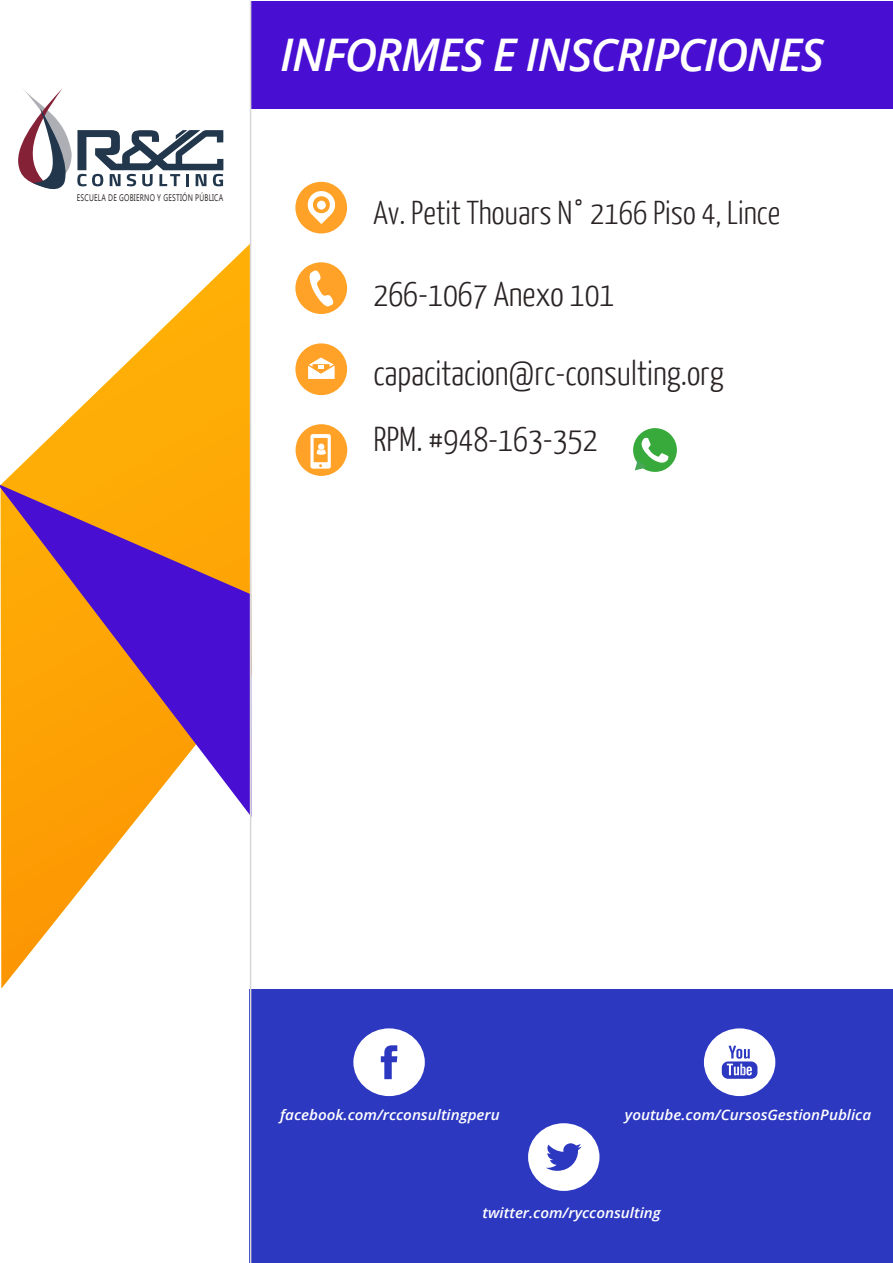
<style>
.page{position:relative;width:893px;height:1263px;background:#fff}
.page>*{position:absolute;margin:0;border:0;box-sizing:border-box;transform-origin:0 0}
.t1{font:italic 600 45px "Open Sans";letter-spacing:-.03em;color:#fff}
.t2{font:300 34.5px "Yanone Kaffeesatz";color:#2a2324}
.t3{font:300 33px "Yanone Kaffeesatz";color:#2a2324}
.t4{font:italic 600 14.4px "Open Sans";color:#fff;scale:1.06 1}
.t5{font:9.6px "Ebrima";letter-spacing:.03em;color:#2a2423;scale:.74 1}
</style>
<div class="page">
<div style="left:250px;top:989px;width:643px;height:274px;background:#2d38c1"></div>
<div style="left:251px;top:1px;width:642px;height:107px;background:#480fd3"></div>
<svg style="left:18px;top:88px;width:205px;height:102px"></svg>
<div style="left:295px;top:182px;width:52px;height:51px;background:#ffa227;border-radius:50%"></div>
<svg style="left:307px;top:191px;width:29px;height:33px"></svg>
<div style="left:317px;top:201px;width:9px;height:9px;background:#fff;border-radius:50%"></div>
<div style="left:295px;top:262px;width:52px;height:52px;background:#ffa227;border-radius:50%"></div>
<svg style="left:309px;top:270px;width:25px;height:37px"></svg>
<div style="left:296px;top:424px;width:51px;height:52px;background:#ffa227;border-radius:50%"></div>
<svg style="left:310px;top:434px;width:21px;height:35px"></svg>
<div style="left:295px;top:343px;width:52px;height:52px;background:#ffa227;border-radius:50%"></div>
<svg style="left:308px;top:357px;width:27px;height:22px"></svg>
<svg style="left:633px;top:428px;width:44px;height:44px"></svg>
<div style="left:353px;top:1028px;width:72px;height:68px;background:#fff;border-radius:50%"></div>
<svg style="left:381px;top:1045px;width:16px;height:34px"></svg>
<div style="left:528px;top:1123px;width:71px;height:68px;background:#fff;border-radius:50%"></div>
<svg style="left:546px;top:1143px;width:36px;height:28px"></svg>
<div style="left:704px;top:1028px;width:71px;height:68px;background:#fff;border-radius:50%"></div>
<div style="left:722px;top:1061px;width:35px;height:18px;background:#2d38c1;border-radius:6px"></div>
<svg style="left:727px;top:1046px;width:25px;height:29px"></svg>
<svg style="left:1px;top:244px;width:249px;height:744px"></svg>
<svg style="left:0;top:484px;width:250px;height:333px;background:#c27b5b"></svg>
<hr style="left:250px;top:1px;width:1px;height:1262px;background:#d9d7d8">
<p class="t5" style="left:77px;top:191px;width:200px">ESCUELA DE GOBIERNO Y GESTIÓN PÚBLICA</p>
<h1 class="t1" style="left:280px;top:24px;width:545px">INFORMES E INSCRIPCIONES</h1>
<h3 class="t3" style="left:373px;top:193px;width:408px">Av. Petit Thouars N° 2166 Piso 4, Lince</h3>
<h2 class="t2" style="left:373px;top:273px;width:243px">266-1067 Anexo 101</h2>
<h2 class="t2" style="left:373px;top:352px;width:352px">capacitacion@rc-consulting.org</h2>
<h2 class="t2" style="left:373px;top:418px;width:226px">RPM. #948-163-352</h2>
<p class="t4" style="left:280px;top:1104px;width:209px">facebook.com/rcconsultingperu</p>
<p class="t4" style="left:625px;top:1104px;width:234px">youtube.com/CursosGestionPublica</p>
<p class="t4" style="left:483px;top:1203px;width:170px">twitter.com/rycconsulting</p>
</div>
